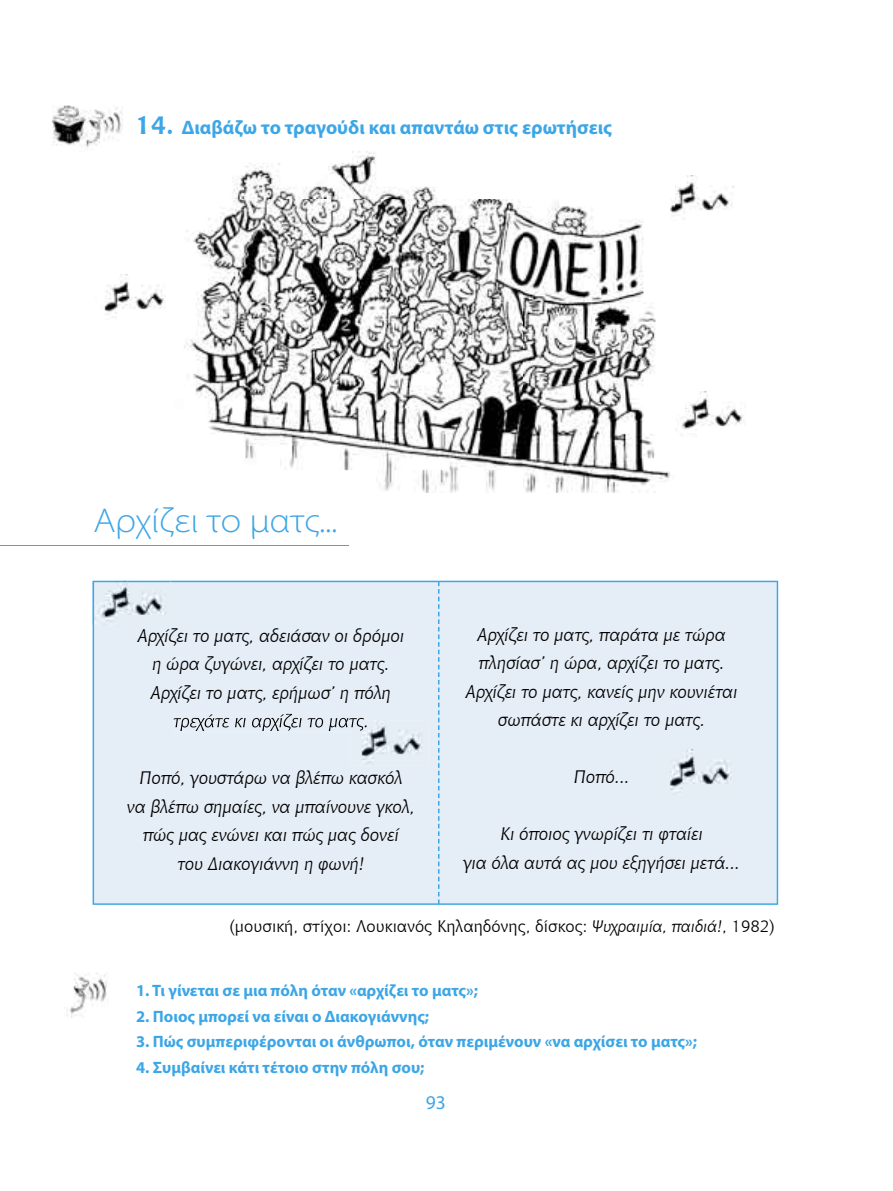
<style>
.page{position:relative;width:893px;height:1191px;background:#fff}
.page>*{position:absolute;margin:0;border:0;box-sizing:border-box;transform-origin:0 0}
.t1{font:300 semi-expanded 34.5px "Myriad Pro";letter-spacing:-.005em;color:#3ca6e6}
.t2{font:700 19.5px "Myriad Pro";color:#3ca6e6}
.t3{font:19.5px "Myriad Pro";color:#3ca6e6}
.t4{font:italic 18px/28.5px "Chianti BT";color:#000;text-align:center}
.t5{font:700 16.5px "Myriad Pro";color:#3ca6e6}
.t6{font:16.5px "Chianti BT";color:#000}
.s1{font-family:"Chianti BT";font-size:25.5px}
.s2{font-style:italic}
</style>
<div class="page">
<div style="left:93px;top:580px;width:685px;height:324px;background:#e5edf6"></div>
<svg style="left:173px;top:713px;width:194px;height:18px;background:#c2c9d0"></svg>
<img style="left:660px;top:749px;width:77px;height:45px">
<img style="left:184px;top:151px;width:487px;height:342px">
<img style="left:660px;top:176px;width:75px;height:44px">
<img style="left:104px;top:274px;width:61px;height:44px">
<img style="left:681px;top:392px;width:65px;height:38px">
<img style="left:351px;top:720px;width:77px;height:45px">
<img style="left:351px;top:720px;width:16px;height:11px">
<img style="left:93px;top:580px;width:77px;height:45px">
<img style="left:81px;top:107px;width:42px;height:41px">
<img style="left:51px;top:105px;width:28px;height:40px">
<img style="left:79px;top:107px;width:20px;height:38px">
<hr style="left:0;top:544px;width:349px;height:1px;background:#3ca6e6">
<img style="left:67px;top:972px;width:40px;height:45px">
<svg style="left:438px;top:581px;width:1px;height:323px"></svg>
<p class="t2" style="left:135px;top:117px;width:479px"><span class="s1">14.</span> ∆ιαβάζω το τραγούδι και απαντάω στις ερωτήσεις</p>
<h1 class="t1" style="left:94px;top:501px;width:245px">Αρχίζει το ματς...</h1>
<p class="t4" style="left:138px;top:620px;width:268px">Αρχίζει το ματς, αδειάσαν οι δρόμοι η ώρα ζυγώνει, αρχίζει το ματς.<br>Αρχίζει το ματς, ερήμωσ’ η πόλη</p>
<p class="t4" style="left:127px;top:763px;width:289px">Ποπό, γουστάρω να βλέπω κασκόλ<br>να βλέπω σημαίες, να μπαίνουνε γκολ, πώς μας ενώνει και πώς μας δονεί<br>του Διακογιάννη η φωνή!</p>
<p class="t4" style="left:466px;top:619px;width:273px">Αρχίζει το ματς, παράτα με τώρα πλησίασ’ η ώρα, αρχίζει το ματς.<br>Αρχίζει το ματς, κανείς μην κουνιέται σωπάστε κι αρχίζει το ματς.</p>
<p class="t4" style="left:574px;top:762px;width:57px">Ποπό...</p>
<p class="t4" style="left:463px;top:819px;width:278px">Κι όποιος γνωρίζει τι φταίει<br>για όλα αυτά ας μου εξηγήσει μετά...</p>
<p class="t6" style="left:229px;top:915px;width:547px">(μουσική, στίχοι: Λουκιανός Κηλαηδόνης, δίσκος: <span class="s2">Ψυχραιμία, παιδιά!</span>, 1982)</p>
<p class="t5" style="left:136px;top:981px;width:344px">1. Τι γίνεται σε μια πόλη όταν «αρχίζει το ματς»;</p>
<p class="t5" style="left:136px;top:1006px;width:295px">2. Ποιος μπορεί να είναι ο ∆ιακογιάννης;</p>
<p class="t5" style="left:136px;top:1032px;width:563px">3. Πώς συμπεριφέρονται οι άνθρωποι, όταν περιμένουν «να αρχίσει το ματς»;</p>
<p class="t5" style="left:136px;top:1057px;width:290px">4. Συμβαίνει κάτι τέτοιο στην πόλη σου;</p>
<p class="t3" style="left:426px;top:1091px;width:22px">93</p>
</div>
